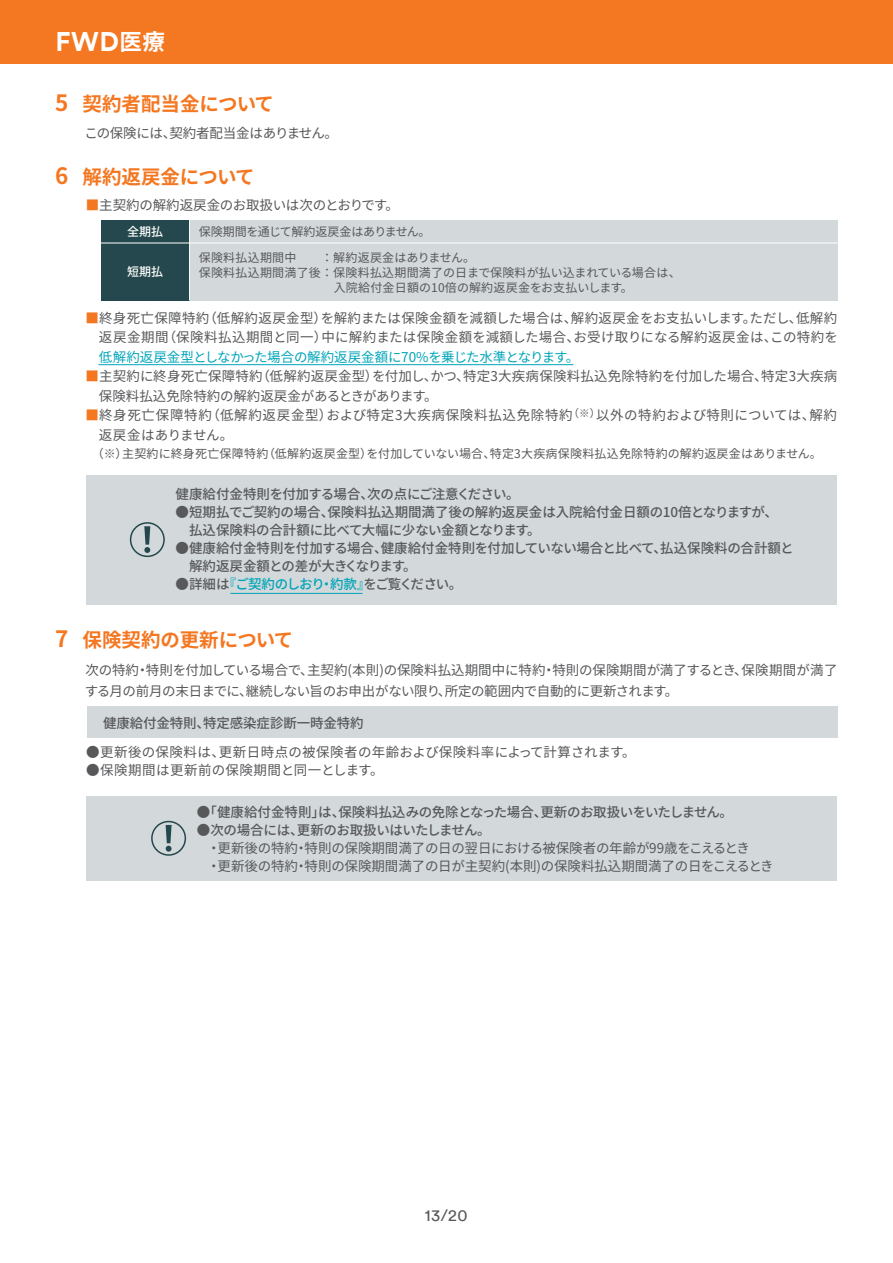
<style>
.page{position:relative;width:893px;height:1263px;background:#fff}
.page>*{position:absolute;margin:0;border:0;box-sizing:border-box;transform-origin:0 0}
.t1{font:700 27px "FWD Circular TT";color:#fff}
.t2{font:700 22.5px "Noto Sans CJ Kjp";color:#f47721}
.t3{font:700 19.5px "Noto Sans CJ Kjp";color:#f47721}
.t4{font:16.5px "FWD Circular TT";color:#57585a}
.t5{font:13.5px/19.5px "Noto Sans CJ Kjp";color:#57585a}
.t6{font:500 13.5px/18px "Noto Sans CJ Kjp";letter-spacing:-.01em;color:#57585a}
.t7{font:13.5px "Noto Sans CJ Kjp";letter-spacing:.02em;color:#57585a}
.t8{font:13.5px/21px "Noto Sans CJ Kjp";letter-spacing:-.03em;color:#57585a}
.t9{font:13.5px "Noto Sans CJ Kjp";letter-spacing:.035em;color:#57585a}
.t10{font:13.5px "Noto Sans CJ Kjp";letter-spacing:-.02em;color:#00a5b9}
.t11{font:13.5px "Noto Sans CJ Kjp";letter-spacing:-.02em;color:#57585a}
.t12{font:13.5px "Noto Sans CJ Kjp";letter-spacing:.025em;color:#57585a}
.t13{font:13.5px "Noto Sans CJ Kjp";letter-spacing:.05em;color:#57585a}
.t14{font:13.5px/19.5px "Noto Sans CJ Kjp";letter-spacing:.04em;color:#57585a}
.t15{font:500 13.5px "Noto Sans CJ Kjp";letter-spacing:-.03em;color:#57585a}
.t16{font:500 13.5px "Noto Sans CJ Kjp";letter-spacing:-.055em;color:#57585a}
.t17{font:500 13.5px "Noto Sans CJ Kjp";letter-spacing:-.05em;color:#57585a}
.t18{font:500 13.5px "Noto Sans CJ Kjp";letter-spacing:-.045em;color:#00a5b9}
.t19{font:500 13.5px "Noto Sans CJ Kjp";letter-spacing:-.11em;color:#57585a}
.t20{font:12px "Noto Sans CJ Kjp";letter-spacing:.02em;color:#57585a}
.t21{font:12px "Noto Sans CJ Kjp";letter-spacing:-.015em;color:#57585a}
.t22{font:12px "Noto Sans CJ Kjp";letter-spacing:-.02em;color:#57585a}
.t23{font:500 12px "Noto Sans CJ Kjp";color:#fff}
.t24{font:10.5px "Noto Sans CJ Kjp";color:#57585a}
.s1{font-family:"Noto Sans CJ Kjp";font-size:22.5px}
.s2{color:#f47721}
</style>
<div class="page">
<div style="left:190px;top:220px;width:647px;height:80px;background:#d3d8da"></div>
<div style="left:87px;top:706px;width:750px;height:32px;background:#d3d8da"></div>
<div style="left:101px;top:220px;width:89px;height:80px;background:#24484d"></div>
<hr style="left:101px;top:243px;width:736px;height:1px;background:#fff">
<hr style="left:189px;top:220px;width:1px;height:80px;background:#fff">
<div style="left:0;top:0;width:893px;height:64px;background:#f47721"></div>
<div style="left:86px;top:796px;width:751px;height:84px;background:#d3d8da"></div>
<div style="left:151px;top:821px;width:35px;height:35px;border:2px solid #24484d;border-radius:50%"></div>
<svg style="left:166px;top:825px;width:6px;height:27px"></svg>
<div style="left:86px;top:475px;width:751px;height:129px;background:#d3d8da"></div>
<div style="left:130px;top:522px;width:35px;height:35px;border:2px solid #24484d;border-radius:50%"></div>
<svg style="left:144px;top:526px;width:6px;height:27px"></svg>
<hr style="left:98px;top:364px;width:475px;height:1px;background:#00a5b9">
<hr style="left:230px;top:593px;width:133px;height:1px;background:#00a5b9">
<h1 class="t1" style="left:55px;top:23px;width:111px">FWD<span class="s1">医療</span></h1>
<h2 class="t2" style="left:55px;top:90px;width:15px">5</h2>
<h2 class="t2" style="left:55px;top:163px;width:15px">6</h2>
<h3 class="t3" style="left:83px;top:93px;width:193px">契約者配当金について</h3>
<p class="t5" style="left:169px;top:124px;width:170px">契約者配当金はありません。</p>
<p class="t5" style="left:84px;top:124px;width:93px">この保険には、</p>
<h3 class="t3" style="left:83px;top:165px;width:174px">解約返戻金について</h3>
<p class="t5" style="left:86px;top:196px;width:315px"><span class="s2">■</span>主契約の解約返戻金のお取扱いは次のとおりです。</p>
<p class="t23" style="left:127px;top:225px;width:37px">全期払</p>
<p class="t23" style="left:127px;top:264px;width:37px">短期払</p>
<p class="t21" style="left:199px;top:225px;width:233px">保険期間を通じて解約返戻金はありません。</p>
<p class="t20" style="left:199px;top:250px;width:278px">保険料払込期間中　　：解約返戻金はありません。</p>
<p class="t20" style="left:199px;top:265px;width:483px">保険料払込期間満了後：保険料払込期間満了の日まで保険料が払い込まれている場合は、</p>
<p class="t20" style="left:334px;top:280px;width:301px">入院給付金日額の10倍の解約返戻金をお支払いします。</p>
<p class="t12" style="left:204px;top:310px;width:125px">（低解約返戻金型）</p>
<p class="t12" style="left:85px;top:310px;width:126px"><span class="s2">■</span>終身死亡保障特約</p>
<p class="t5" style="left:321px;top:308px;width:258px">を解約または保険金額を減額した場合は、</p>
<p class="t5" style="left:571px;top:308px;width:233px">解約返戻金をお支払いしますただし、</p>
<p class="t5" style="left:796px;top:308px;width:43px">低解約</p>
<p class="t5" style="left:743px;top:308px;width:15px">。</p>
<p class="t9" style="left:163px;top:330px;width:166px">（保険料払込期間と同一）</p>
<p class="t5" style="left:574px;top:328px;width:205px">お受け取りになる解約返戻金は、</p>
<p class="t5" style="left:99px;top:328px;width:71px">返戻金期間</p>
<p class="t10" style="left:99px;top:349px;width:482px">低解約返戻金型としなかった場合の解約返戻金額に70%を乗じた水準となります。</p>
<p class="t7" style="left:321px;top:330px;width:260px">中に解約または保険金額を減額した場合、</p>
<p class="t5" style="left:770px;top:328px;width:69px">この特約を</p>
<p class="t5" style="left:256px;top:367px;width:123px">（低解約返戻金型）</p>
<p class="t5" style="left:99px;top:367px;width:340px;text-indent:-13px"><span class="s2">■</span>主契約に終身死亡保障特約<br>保険料払込免除特約の解約返戻金があるときがあります。</p>
<p class="t5" style="left:463px;top:367px;width:306px">特定3大疾病保険料払込免除特約を付加した場合、</p>
<p class="t5" style="left:761px;top:367px;width:77px">特定3大疾病</p>
<p class="t5" style="left:372px;top:367px;width:99px">を付加しかつ、</p>
<p class="t5" style="left:424px;top:367px;width:15px">、</p>
<p class="t24" style="left:569px;top:408px;width:33px">（※）</p>
<p class="t13" style="left:206px;top:407px;width:128px">（低解約返戻金型）</p>
<p class="t14" style="left:99px;top:406px;width:136px;text-indent:-13px"><span class="s2">■</span>終身死亡保障特約<br>返戻金はありません。</p>
<p class="t13" style="left:327px;top:407px;width:248px">および特定3大疾病保険料払込免除特約</p>
<p class="t12" style="left:596px;top:408px;width:221px">以外の特約および特則については、</p>
<p class="t5" style="left:809px;top:406px;width:29px">解約</p>
<p class="t20" style="left:92px;top:447px;width:37px">（※）</p>
<p class="t20" style="left:263px;top:447px;width:111px">（低解約返戻金型）</p>
<p class="t20" style="left:122px;top:447px;width:148px">主契約に終身死亡保障特約</p>
<p class="t20" style="left:490px;top:447px;width:333px">特定3大疾病保険料払込免除特約の解約返戻金はありません。</p>
<p class="t22" style="left:367px;top:447px;width:130px">を付加していない場合、</p>
<p class="t17" style="left:367px;top:487px;width:154px">次の点にご注意ください。</p>
<p class="t6" style="left:327px;top:486px;width:452px;text-indent:-152px">健康給付金特則を付加する場合、<br>保険料払込期間満了後の解約返戻金は入院給付金日額の10倍となりますが、</p>
<p class="t6" style="left:176px;top:504px;width:160px">●短期払でご契約の場合、</p>
<p class="t6" style="left:189px;top:522px;width:353px">払込保険料の合計額に比べて大幅に少ない金額となります。</p>
<p class="t6" style="left:381px;top:540px;width:415px">健康給付金特則を付加していない場合と比べて払込保険料の合計額と</p>
<p class="t6" style="left:176px;top:540px;width:213px">●健康給付金特則を付加する場合、</p>
<p class="t15" style="left:189px;top:559px;width:229px">解約返戻金額との差が大きくなります。</p>
<p class="t19" style="left:364px;top:577px;width:100px">をご覧ください。</p>
<p class="t6" style="left:653px;top:540px;width:15px">、</p>
<p class="t18" style="left:223px;top:577px;width:149px">『ご契約のしおり約款』</p>
<p class="t6" style="left:176px;top:576px;width:55px">●詳細は</p>
<p class="t18" style="left:320px;top:577px;width:15px">・</p>
<h2 class="t2" style="left:55px;top:626px;width:15px">7</h2>
<h3 class="t3" style="left:83px;top:629px;width:212px">保険契約の更新について</h3>
<p class="t5" style="left:552px;top:660px;width:287px">特則の保険期間が満了するとき保険期間が満了</p>
<p class="t8" style="left:85px;top:660px;width:595px">次の特約<br>する月の前月の末日までに継続しない旨のお申出がない限り所定の範囲内で自動的に更新されます。</p>
<p class="t5" style="left:146px;top:660px;width:401px">特則を付加している場合で主契約(本則)の保険料払込期間中に特約</p>
<p class="t5" style="left:136px;top:660px;width:15px">・</p>
<p class="t5" style="left:542px;top:660px;width:15px">・</p>
<p class="t5" style="left:300px;top:660px;width:15px">、</p>
<p class="t5" style="left:734px;top:660px;width:15px">、</p>
<p class="t5" style="left:239px;top:681px;width:15px">、</p>
<p class="t6" style="left:203px;top:714px;width:162px">特定感染症診断一時金特約</p>
<p class="t5" style="left:438px;top:681px;width:15px">、</p>
<p class="t6" style="left:103px;top:714px;width:109px">健康給付金特則、</p>
<p class="t7" style="left:219px;top:744px;width:418px">更新日時点の被保険者の年齢および保険料率によって計算されます。</p>
<p class="t9" style="left:86px;top:744px;width:141px">●更新後の保険料は、</p>
<p class="t9" style="left:86px;top:762px;width:299px">●保険期間は更新前の保険期間と同一とします。</p>
<p class="t6" style="left:297px;top:803px;width:195px;text-indent:-100px">●「健康給付金特則は」、<br>更新のお取扱いはいたしません。</p>
<p class="t6" style="left:338px;top:803px;width:210px">保険料払込みの免除となった場合、</p>
<p class="t16" style="left:540px;top:804px;width:194px">更新のお取扱いをいたしません。</p>
<p class="t6" style="left:197px;top:821px;width:108px">●次の場合には、</p>
<p class="t11" style="left:305px;top:840px;width:447px">特則の保険期間満了の日の翌日における被保険者の年齢が99歳をこえるとき</p>
<p class="t5" style="left:218px;top:838px;width:82px">更新後の特約</p>
<p class="t5" style="left:197px;top:838px;width:25px">　・</p>
<p class="t5" style="left:295px;top:838px;width:15px">・</p>
<p class="t5" style="left:305px;top:856px;width:471px">特則の保険期間満了の日が主契約(本則)の保険料払込期間満了の日をこえるとき</p>
<p class="t5" style="left:218px;top:856px;width:82px">更新後の特約</p>
<p class="t5" style="left:197px;top:856px;width:25px">　・</p>
<p class="t5" style="left:295px;top:856px;width:15px">・</p>
<p class="t4" style="left:425px;top:1204px;width:44px">13/20</p>
</div>
